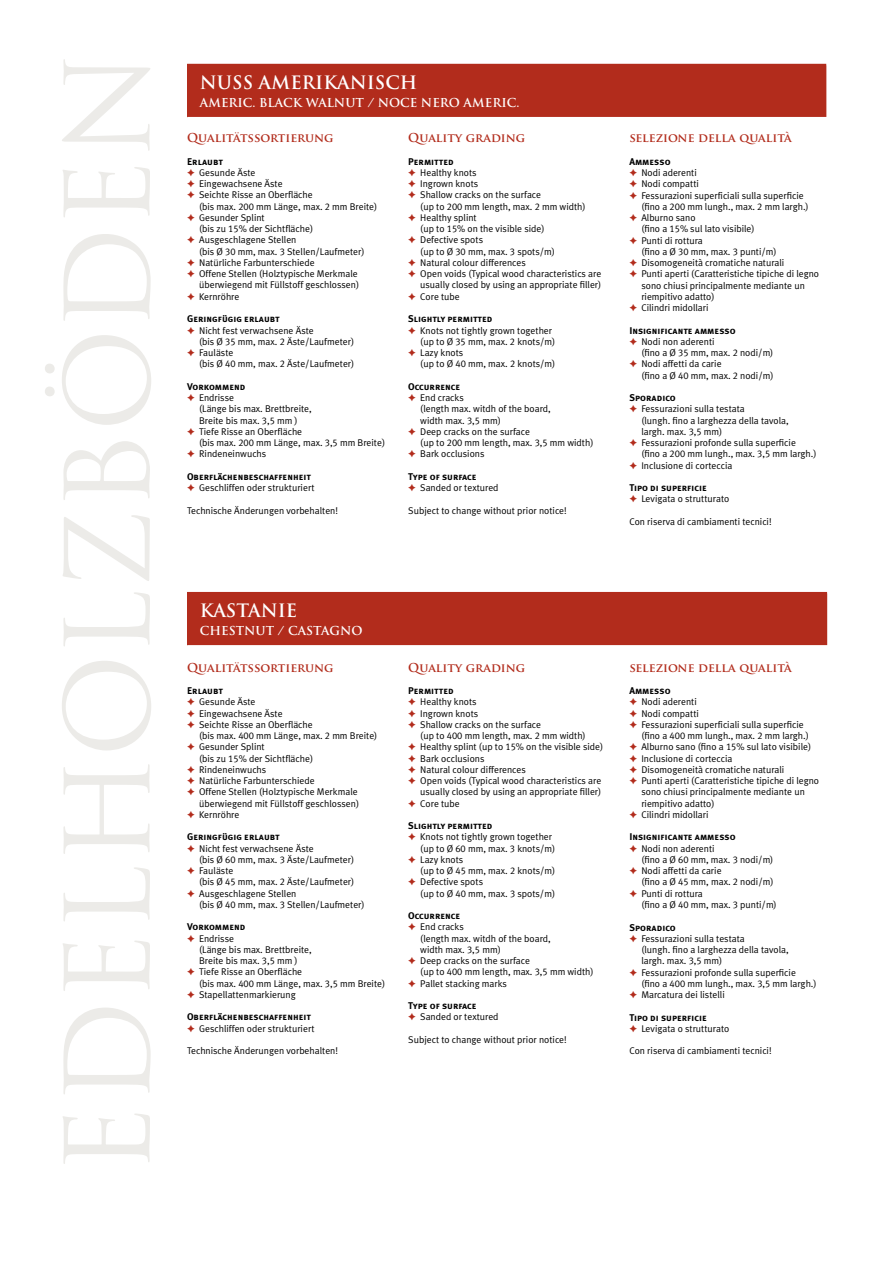
<style>
.page{position:relative;width:893px;height:1263px;background:#fff}
.page>*{position:absolute;margin:0;border:0;box-sizing:border-box;transform-origin:0 0}
.t1{font:114px "Trajan Pro";color:#ecebe8}
.t2{font:700 18px "Trajan Pro";color:#fff}
.t3{font:700 12px "Trajan Pro";letter-spacing:-.035em;color:#b22c1c}
.t4{font:700 12px "Trajan Pro";color:#fff}
.t5{font:9.75px/11.2px "Meta Plus Normal";color:#000}
.t6{font:9.75px "Meta Plus Bold Caps";color:#000}
.s1{font-family:"Meta Plus Normal Caps"}
</style>
<div class="page">
<div style="left:187px;top:65px;width:639px;height:53px;background:#b22c1c"></div>
<hr style="left:187px;top:64px;width:639px;height:1px;background:#b22c1c">
<hr style="left:187px;top:117px;width:639px;height:1px;background:#fff">
<div style="left:187px;top:593px;width:640px;height:53px;background:#b22c1c"></div>
<hr style="left:187px;top:592px;width:640px;height:1px;background:#b22c1c">
<hr style="left:187px;top:645px;width:640px;height:2px;background:#fff">
<h1 class="t1" style="left:36px;top:1174px;width:1125px;rotate:-90deg">edelholzböden</h1>
<h2 class="t2" style="left:200px;top:71px;width:219px">nuss amerikanisch</h2>
<p class="t4" style="left:200px;top:95px;width:321px">americ. black Walnut / Noce nero Americ.</p>
<p class="t3" style="left:187px;top:130px;width:148px">Qualitätssortierung</p>
<p class="t6" style="left:187px;top:156px;width:37px">Erlaubt</p>
<p class="t5" style="left:199px;top:167px;width:180px">Gesunde Äste<br>Eingewachsene Äste<br>Seichte Risse an Oberfläche<br>(bis max. <span class="s1">200</span> mm Länge, max. <span class="s1">2</span> mm Breite)<br>Gesunder Splint<br>(bis zu <span class="s1">15</span>% der Sichtfläche)<br>Ausgeschlagene Stellen<br>(bis Ø <span class="s1">30</span> mm, max. <span class="s1">3</span> Stellen/Laufmeter)<br>Natürliche Farbunterschiede<br>Offene Stellen (Holztypische Merkmale überwiegend mit Füllstoff geschlossen)<br>Kernröhre</p>
<p class="t6" style="left:187px;top:313px;width:94px">Geringfügig erlaubt</p>
<p class="t5" style="left:199px;top:324px;width:157px">Nicht fest verwachsene Äste<br>(bis Ø <span class="s1">35</span> mm, max. <span class="s1">2</span> Äste/Laufmeter)<br>Fauläste<br>(bis Ø <span class="s1">40</span> mm, max. <span class="s1">2</span> Äste/Laufmeter)</p>
<p class="t6" style="left:187px;top:381px;width:60px">Vorkommend</p>
<p class="t5" style="left:199px;top:392px;width:188px">Endrisse<br>(Länge bis max. Brettbreite,<br>Breite bis max. <span class="s1">3,5</span> mm )<br>Tiefe Risse an Oberfläche<br>(bis max. <span class="s1">200</span> mm Länge, max. <span class="s1">3,5</span> mm Breite)<br>Rindeneinwuchs</p>
<p class="t6" style="left:187px;top:471px;width:125px">Oberflächenbeschaffenheit</p>
<p class="t5" style="left:199px;top:482px;width:117px">Geschliffen oder strukturiert</p>
<p class="t5" style="left:187px;top:504px;width:152px">Technische Änderungen vorbehalten!</p>
<p class="t3" style="left:408px;top:130px;width:118px">Quality grading</p>
<p class="t6" style="left:408px;top:156px;width:47px">Permitted</p>
<p class="t5" style="left:420px;top:167px;width:183px">Healthy knots<br>Ingrown knots<br>Shallow cracks on the surface<br>(up to <span class="s1">200</span> mm length, max. <span class="s1">2</span> mm width)<br>Healthy splint<br>(up to <span class="s1">15</span>% on the visible side)<br>Defective spots<br>(up to Ø <span class="s1">30</span> mm, max. <span class="s1">3</span> spots/m)<br>Natural colour differences<br>Open voids (Typical wood characteristics are usually closed by using an appropriate filler)<br>Core tube</p>
<p class="t6" style="left:408px;top:313px;width:86px">Slightly permitted</p>
<p class="t5" style="left:420px;top:324px;width:137px">Knots not tightly grown together (up to Ø <span class="s1">35</span> mm, max. <span class="s1">2</span> knots/m)<br>Lazy knots<br>(up to Ø <span class="s1">40</span> mm, max. <span class="s1">2</span> knots/m)</p>
<p class="t6" style="left:408px;top:381px;width:54px">Occurrence</p>
<p class="t5" style="left:420px;top:392px;width:175px">End cracks<br>(length max. witdh of the board,<br>width max. <span class="s1">3,5</span> mm)<br>Deep cracks on the surface<br>(up to <span class="s1">200</span> mm length, max. <span class="s1">3,5</span> mm width)<br>Bark occlusions</p>
<p class="t6" style="left:408px;top:471px;width:70px">Type of surface</p>
<p class="t5" style="left:420px;top:482px;width:80px">Sanded or textured</p>
<p class="t5" style="left:408px;top:504px;width:160px">Subject to change without prior notice!</p>
<p class="t3" style="left:629px;top:130px;width:164px">selezione della qualità</p>
<p class="t6" style="left:629px;top:156px;width:43px">Ammesso</p>
<p class="t5" style="left:641px;top:167px;width:179px">Nodi aderenti<br>Nodi compatti<br>Fessurazioni superficiali sulla superficie (fino a <span class="s1">200</span> mm lungh., max. <span class="s1">2</span> mm largh.)<br>Alburno sano<br>(fino a <span class="s1">15</span>% sul lato visibile)<br>Punti di rottura<br>(fino a Ø <span class="s1">30</span> mm, max. <span class="s1">3</span> punti/m)<br>Disomogeneità cromatiche naturali<br>Punti aperti (Caratteristiche tipiche di legno sono chiusi principalmente mediante un riempitivo adatto)<br>Cilindri midollari</p>
<p class="t6" style="left:629px;top:324px;width:108px">Insignificante ammesso</p>
<p class="t5" style="left:641px;top:336px;width:134px">Nodi non aderenti<br>(fino a Ø <span class="s1">35</span> mm, max. <span class="s1">2</span> nodi/m)<br>Nodi affetti da carie<br>(fino a Ø <span class="s1">40</span> mm, max. <span class="s1">2</span> nodi/m)</p>
<p class="t6" style="left:629px;top:392px;width:48px">Sporadico</p>
<p class="t5" style="left:641px;top:403px;width:177px">Fessurazioni sulla testata<br>(lungh. fino a larghezza della tavola,<br>largh. max. <span class="s1">3,5</span> mm)<br>Fessurazioni profonde sulla superficie (fino a <span class="s1">200</span> mm lungh., max. <span class="s1">3,5</span> mm largh.)<br>Inclusione di corteccia</p>
<p class="t6" style="left:629px;top:482px;width:79px">Tipo di superficie</p>
<p class="t5" style="left:641px;top:493px;width:90px">Levigata o strutturato</p>
<p class="t5" style="left:629px;top:516px;width:144px">Con riserva di cambiamenti tecnici!</p>
<h2 class="t2" style="left:200px;top:599px;width:99px">kastanie</h2>
<p class="t4" style="left:200px;top:623px;width:164px">Chestnut / Castagno</p>
<p class="t3" style="left:187px;top:660px;width:148px">Qualitätssortierung</p>
<p class="t6" style="left:187px;top:685px;width:37px">Erlaubt</p>
<p class="t5" style="left:199px;top:696px;width:180px">Gesunde Äste<br>Eingewachsene Äste<br>Seichte Risse an Oberfläche<br>(bis max. <span class="s1">400</span> mm Länge, max. <span class="s1">2</span> mm Breite)<br>Gesunder Splint<br>(bis zu <span class="s1">15</span>% der Sichtfläche)<br>Rindeneinwuchs<br>Natürliche Farbunterschiede<br>Offene Stellen (Holztypische Merkmale überwiegend mit Füllstoff geschlossen)<br>Kernröhre</p>
<p class="t6" style="left:187px;top:831px;width:94px">Geringfügig erlaubt</p>
<p class="t5" style="left:199px;top:842px;width:167px">Nicht fest verwachsene Äste<br>(bis Ø <span class="s1">60</span> mm, max. <span class="s1">3</span> Äste/Laufmeter)<br>Fauläste<br>(bis Ø <span class="s1">45</span> mm, max. <span class="s1">2</span> Äste/Laufmeter)<br>Ausgeschlagene Stellen<br>(bis Ø <span class="s1">40</span> mm, max. <span class="s1">3</span> Stellen/Laufmeter)</p>
<p class="t6" style="left:187px;top:921px;width:60px">Vorkommend</p>
<p class="t5" style="left:199px;top:932px;width:188px">Endrisse<br>(Länge bis max. Brettbreite,<br>Breite bis max. <span class="s1">3,5</span> mm )<br>Tiefe Risse an Oberfläche<br>(bis max. <span class="s1">400</span> mm Länge, max. <span class="s1">3,5</span> mm Breite)<br>Stapellattenmarkierung</p>
<p class="t6" style="left:187px;top:1011px;width:125px">Oberflächenbeschaffenheit</p>
<p class="t5" style="left:199px;top:1022px;width:117px">Geschliffen oder strukturiert</p>
<p class="t5" style="left:187px;top:1045px;width:152px">Technische Änderungen vorbehalten!</p>
<p class="t3" style="left:408px;top:660px;width:118px">Quality grading</p>
<p class="t6" style="left:408px;top:685px;width:47px">Permitted</p>
<p class="t5" style="left:420px;top:696px;width:185px">Healthy knots<br>Ingrown knots<br>Shallow cracks on the surface<br>(up to <span class="s1">400</span> mm length, max. <span class="s1">2</span> mm width)<br>Healthy splint (up to <span class="s1">15</span>% on the visible side)<br>Bark occlusions<br>Natural colour differences<br>Open voids (Typical wood characteristics are usually closed by using an appropriate filler)<br>Core tube</p>
<p class="t6" style="left:408px;top:820px;width:86px">Slightly permitted</p>
<p class="t5" style="left:420px;top:831px;width:137px">Knots not tightly grown together (up to Ø <span class="s1">60</span> mm, max. <span class="s1">3</span> knots/m)<br>Lazy knots<br>(up to Ø <span class="s1">45</span> mm, max. <span class="s1">2</span> knots/m)<br>Defective spots<br>(up to Ø <span class="s1">40</span> mm, max. <span class="s1">3</span> spots/m)</p>
<p class="t6" style="left:408px;top:910px;width:54px">Occurrence</p>
<p class="t5" style="left:420px;top:921px;width:175px">End cracks<br>(length max. witdh of the board,<br>width max. <span class="s1">3,5</span> mm)<br>Deep cracks on the surface<br>(up to <span class="s1">400</span> mm length, max. <span class="s1">3,5</span> mm width)<br>Pallet stacking marks</p>
<p class="t6" style="left:408px;top:1000px;width:70px">Type of surface</p>
<p class="t5" style="left:420px;top:1011px;width:80px">Sanded or textured</p>
<p class="t5" style="left:408px;top:1034px;width:160px">Subject to change without prior notice!</p>
<p class="t3" style="left:629px;top:660px;width:164px">selezione della qualità</p>
<p class="t6" style="left:629px;top:685px;width:43px">Ammesso</p>
<p class="t5" style="left:641px;top:696px;width:179px">Nodi aderenti<br>Nodi compatti<br>Fessurazioni superficiali sulla superficie (fino a <span class="s1">400</span> mm lungh., max. <span class="s1">2</span> mm largh.)<br>Alburno sano (fino a <span class="s1">15</span>% sul lato visibile)<br>Inclusione di corteccia<br>Disomogeneità cromatiche naturali<br>Punti aperti (Caratteristiche tipiche di legno sono chiusi principalmente mediante un riempitivo adatto)<br>Cilindri midollari</p>
<p class="t6" style="left:629px;top:831px;width:108px">Insignificante ammesso</p>
<p class="t5" style="left:641px;top:843px;width:137px">Nodi non aderenti<br>(fino a Ø <span class="s1">60</span> mm, max. <span class="s1">3</span> nodi/m)<br>Nodi affetti da carie<br>(fino a Ø <span class="s1">45</span> mm, max. <span class="s1">2</span> nodi/m)<br>Punti di rottura<br>(fino a Ø <span class="s1">40</span> mm, max. <span class="s1">3</span> punti/m)</p>
<p class="t6" style="left:629px;top:921px;width:48px">Sporadico</p>
<p class="t5" style="left:641px;top:933px;width:177px">Fessurazioni sulla testata<br>(lungh. fino a larghezza della tavola,<br>largh. max. <span class="s1">3,5</span> mm)<br>Fessurazioni profonde sulla superficie (fino a <span class="s1">400</span> mm lungh., max. <span class="s1">3,5</span> mm largh.)<br>Marcatura dei listelli</p>
<p class="t6" style="left:629px;top:1011px;width:79px">Tipo di superficie</p>
<p class="t5" style="left:641px;top:1023px;width:90px">Levigata o strutturato</p>
<p class="t5" style="left:629px;top:1045px;width:144px">Con riserva di cambiamenti tecnici!</p>
</div>
